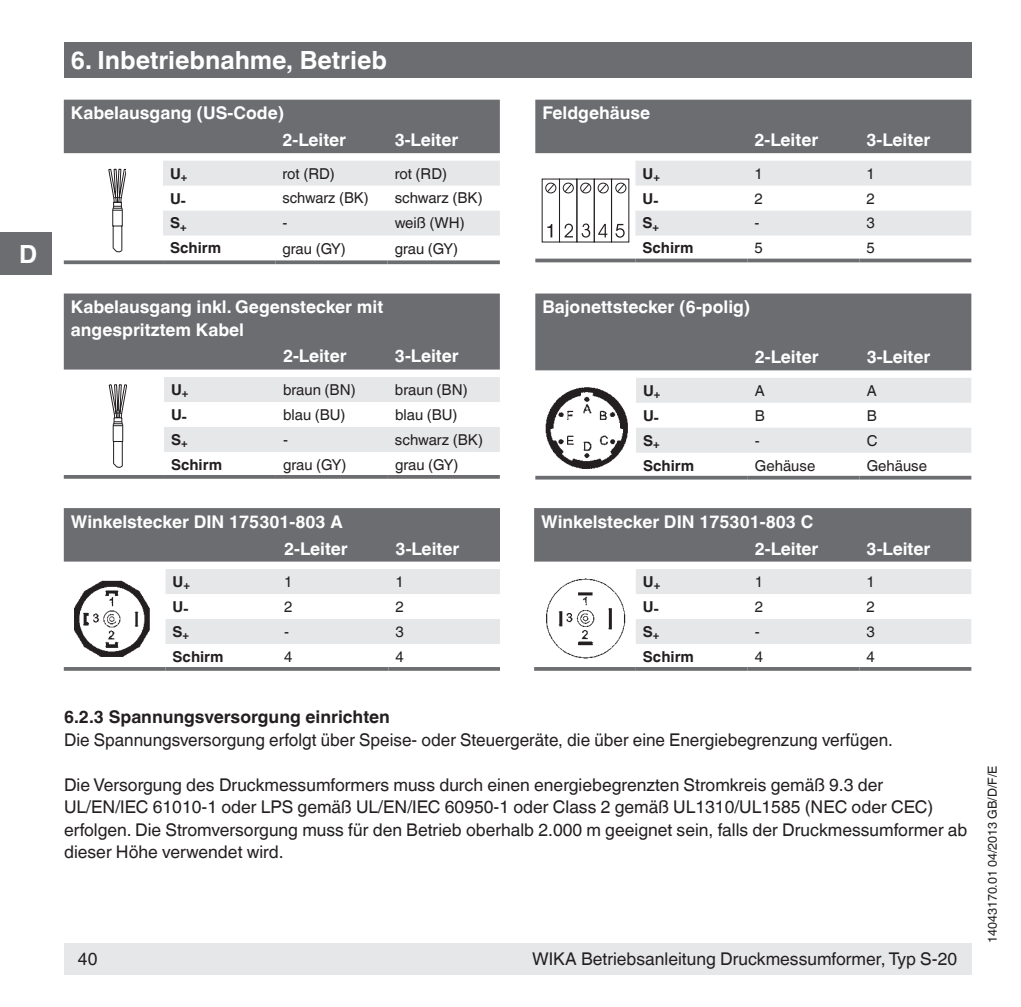
<style>
.page{position:relative;width:1021px;height:1007px;background:#fff}
.page>*{position:absolute;margin:0;border:0;box-sizing:border-box;transform-origin:0 0}
.t1{font:700 25px "Helvetica World";color:#fff}
.t2{font:17.5px/22.5px "Helvetica World";color:#231f20}
.t3{font:700 17.5px/26.8px "Helvetica World";color:#fff;text-align:right}
.t4{font:700 17.5px "Helvetica World";color:#231f20}
.t5{font:15px "Helvetica World";color:#231f20}
.t6{font:700 15px "Helvetica World";color:#231f20}
.t7{font:12.5px "Helvetica World";color:#231f20}
</style>
<div class="page">
<div style="left:64px;top:943px;width:907px;height:31px;background:#e6e7e9"></div>
<div style="left:0;top:232px;width:51px;height:43px;background:#6c6d70"></div>
<div style="left:64px;top:43px;width:907px;height:35px;background:#6c6d70"></div>
<div style="left:64px;top:508px;width:436px;height:53px;background:#6c6d70"></div>
<svg style="left:165px;top:569px;width:335px;height:75px"></svg>
<hr style="left:64px;top:667px;width:101px;height:3px;background:#6c6d70">
<hr style="left:165px;top:667px;width:112px;height:3px;background:#6c6d70">
<hr style="left:277px;top:667px;width:111px;height:3px;background:#6c6d70">
<hr style="left:388px;top:667px;width:112px;height:3px;background:#6c6d70">
<img style="left:74px;top:580px;width:76px;height:77px">
<div style="left:534px;top:508px;width:437px;height:53px;background:#6c6d70"></div>
<svg style="left:636px;top:569px;width:335px;height:75px"></svg>
<hr style="left:534px;top:667px;width:102px;height:3px;background:#6c6d70">
<hr style="left:636px;top:667px;width:111px;height:3px;background:#6c6d70">
<hr style="left:747px;top:667px;width:112px;height:3px;background:#6c6d70">
<hr style="left:859px;top:667px;width:112px;height:3px;background:#6c6d70">
<img style="left:546px;top:578px;width:80px;height:81px">
<div style="left:535px;top:293px;width:436px;height:77px;background:#6c6d70"></div>
<svg style="left:636px;top:378px;width:335px;height:74px"></svg>
<svg style="left:535px;top:475px;width:101px;height:4px"></svg>
<svg style="left:636px;top:475px;width:111px;height:4px"></svg>
<svg style="left:747px;top:475px;width:112px;height:4px"></svg>
<svg style="left:859px;top:475px;width:112px;height:4px"></svg>
<img style="left:545px;top:387px;width:83px;height:82px">
<div style="left:535px;top:100px;width:436px;height:53px;background:#6c6d70"></div>
<svg style="left:635px;top:161px;width:336px;height:74px"></svg>
<svg style="left:535px;top:258px;width:100px;height:4px"></svg>
<svg style="left:635px;top:258px;width:112px;height:4px"></svg>
<svg style="left:747px;top:258px;width:112px;height:4px"></svg>
<svg style="left:859px;top:258px;width:112px;height:4px"></svg>
<svg style="left:542px;top:179px;width:87px;height:63px"></svg>
<div style="left:64px;top:293px;width:436px;height:76px;background:#6c6d70"></div>
<svg style="left:164px;top:377px;width:336px;height:75px"></svg>
<hr style="left:64px;top:475px;width:100px;height:3px;background:#6c6d70">
<hr style="left:164px;top:475px;width:112px;height:3px;background:#6c6d70">
<hr style="left:276px;top:475px;width:112px;height:3px;background:#6c6d70">
<hr style="left:388px;top:475px;width:112px;height:3px;background:#6c6d70">
<svg style="left:108px;top:384px;width:18px;height:84px"></svg>
<div style="left:64px;top:100px;width:436px;height:53px;background:#6c6d70"></div>
<svg style="left:163px;top:161px;width:337px;height:74px"></svg>
<svg style="left:64px;top:260px;width:99px;height:4px"></svg>
<svg style="left:163px;top:260px;width:112px;height:4px"></svg>
<svg style="left:275px;top:260px;width:112px;height:4px"></svg>
<svg style="left:387px;top:260px;width:113px;height:4px"></svg>
<svg style="left:108px;top:169px;width:18px;height:84px"></svg>
<h1 class="t1" style="left:19px;top:239px;width:20px">D</h1>
<h1 class="t1" style="left:71px;top:46px;width:317px">6. Inbetriebnahme, Betrieb</h1>
<p class="t3" style="left:282px;top:100px;width:65px;text-align:left;text-indent:-211px">Kabelausgang (US-Code)<br>2-Leiter</p>
<p class="t3" style="left:394px;top:127px;width:65px">3-Leiter</p>
<p class="t3" style="left:542px;top:100px;width:109px">Feldgehäuse</p>
<p class="t3" style="left:754px;top:127px;width:65px">2-Leiter</p>
<p class="t3" style="left:866px;top:127px;width:65px">3-Leiter</p>
<p class="t6" style="left:170px;top:164px;width:19px">U<sub>+</sub></p>
<p class="t5" style="left:282px;top:164px;width:54px">rot (RD)</p>
<p class="t5" style="left:394px;top:164px;width:54px">rot (RD)</p>
<p class="t6" style="left:170px;top:191px;width:17px">U-</p>
<p class="t5" style="left:282px;top:189px;width:88px">schwarz (BK)</p>
<p class="t5" style="left:394px;top:189px;width:89px">schwarz (BK)</p>
<p class="t6" style="left:170px;top:214px;width:18px">S<sub>+</sub></p>
<p class="t5" style="left:282px;top:214px;width:6px">-</p>
<p class="t5" style="left:394px;top:214px;width:72px">weiß (WH)</p>
<p class="t6" style="left:170px;top:239px;width:53px">Schirm</p>
<p class="t5" style="left:282px;top:240px;width:65px">grau (GY)</p>
<p class="t5" style="left:394px;top:240px;width:65px">grau (GY)</p>
<p class="t6" style="left:642px;top:164px;width:19px">U<sub>+</sub></p>
<p class="t5" style="left:754px;top:164px;width:10px">1</p>
<p class="t5" style="left:866px;top:164px;width:10px">1</p>
<p class="t6" style="left:642px;top:191px;width:17px">U-</p>
<p class="t5" style="left:754px;top:189px;width:10px">2</p>
<p class="t5" style="left:866px;top:189px;width:10px">2</p>
<p class="t6" style="left:642px;top:214px;width:18px">S<sub>+</sub></p>
<p class="t5" style="left:754px;top:214px;width:6px">-</p>
<p class="t5" style="left:866px;top:214px;width:10px">3</p>
<p class="t6" style="left:642px;top:239px;width:53px">Schirm</p>
<p class="t5" style="left:754px;top:239px;width:10px">5</p>
<p class="t5" style="left:866px;top:239px;width:10px">5</p>
<p class="t3" style="left:71px;top:296px;width:314px;line-height:22.5px;text-align:left">Kabelausgang inkl. Gegenstecker mit angespritztem Kabel</p>
<p class="t3" style="left:283px;top:343px;width:65px">2-Leiter</p>
<p class="t3" style="left:395px;top:343px;width:65px">3-Leiter</p>
<p class="t6" style="left:171px;top:381px;width:19px">U<sub>+</sub></p>
<p class="t5" style="left:283px;top:381px;width:74px">braun (BN)</p>
<p class="t5" style="left:395px;top:381px;width:74px">braun (BN)</p>
<p class="t6" style="left:171px;top:407px;width:17px">U-</p>
<p class="t5" style="left:283px;top:406px;width:64px">blau (BU)</p>
<p class="t5" style="left:395px;top:406px;width:64px">blau (BU)</p>
<p class="t6" style="left:171px;top:431px;width:18px">S<sub>+</sub></p>
<p class="t5" style="left:283px;top:431px;width:6px">-</p>
<p class="t5" style="left:395px;top:431px;width:89px">schwarz (BK)</p>
<p class="t6" style="left:171px;top:456px;width:53px">Schirm</p>
<p class="t5" style="left:283px;top:456px;width:65px">grau (GY)</p>
<p class="t5" style="left:395px;top:456px;width:65px">grau (GY)</p>
<p class="t3" style="left:542px;top:294px;width:209px">Bajonettstecker (6-polig)</p>
<p class="t3" style="left:754px;top:343px;width:65px">2-Leiter</p>
<p class="t3" style="left:866px;top:343px;width:65px">3-Leiter</p>
<p class="t6" style="left:643px;top:382px;width:19px">U<sub>+</sub></p>
<p class="t5" style="left:754px;top:382px;width:12px">A</p>
<p class="t5" style="left:866px;top:382px;width:12px">A</p>
<p class="t6" style="left:643px;top:408px;width:17px">U-</p>
<p class="t5" style="left:754px;top:406px;width:12px">B</p>
<p class="t5" style="left:866px;top:406px;width:12px">B</p>
<p class="t6" style="left:643px;top:431px;width:18px">S<sub>+</sub></p>
<p class="t5" style="left:754px;top:431px;width:6px">-</p>
<p class="t5" style="left:866px;top:431px;width:12px">C</p>
<p class="t6" style="left:643px;top:456px;width:53px">Schirm</p>
<p class="t5" style="left:754px;top:456px;width:62px">Gehäuse</p>
<p class="t5" style="left:866px;top:456px;width:62px">Gehäuse</p>
<p class="t3" style="left:71px;top:508px;width:278px">Winkelstecker DIN 175301-803 A<br>2-Leiter</p>
<p class="t3" style="left:395px;top:535px;width:65px">3-Leiter</p>
<p class="t3" style="left:541px;top:508px;width:279px">Winkelstecker DIN 175301-803 C<br>2-Leiter</p>
<p class="t3" style="left:866px;top:535px;width:65px">3-Leiter</p>
<p class="t6" style="left:173px;top:573px;width:19px">U<sub>+</sub></p>
<p class="t5" style="left:284px;top:573px;width:10px">1</p>
<p class="t5" style="left:395px;top:573px;width:10px">1</p>
<p class="t6" style="left:173px;top:599px;width:17px">U-</p>
<p class="t5" style="left:284px;top:598px;width:10px">2</p>
<p class="t5" style="left:395px;top:598px;width:10px">2</p>
<p class="t6" style="left:173px;top:622px;width:18px">S<sub>+</sub></p>
<p class="t5" style="left:284px;top:622px;width:6px">-</p>
<p class="t5" style="left:395px;top:622px;width:10px">3</p>
<p class="t6" style="left:173px;top:647px;width:53px">Schirm</p>
<p class="t5" style="left:284px;top:647px;width:10px">4</p>
<p class="t5" style="left:395px;top:647px;width:10px">4</p>
<p class="t6" style="left:643px;top:573px;width:19px">U<sub>+</sub></p>
<p class="t5" style="left:754px;top:573px;width:10px">1</p>
<p class="t5" style="left:866px;top:573px;width:10px">1</p>
<p class="t6" style="left:643px;top:599px;width:17px">U-</p>
<p class="t5" style="left:754px;top:598px;width:10px">2</p>
<p class="t5" style="left:866px;top:598px;width:10px">2</p>
<p class="t6" style="left:643px;top:622px;width:18px">S<sub>+</sub></p>
<p class="t5" style="left:754px;top:622px;width:6px">-</p>
<p class="t5" style="left:866px;top:622px;width:10px">3</p>
<p class="t6" style="left:643px;top:647px;width:53px">Schirm</p>
<p class="t5" style="left:754px;top:647px;width:10px">4</p>
<p class="t5" style="left:866px;top:647px;width:10px">4</p>
<p class="t4" style="left:64px;top:706px;width:327px">6.2.3 Spannungsversorgung einrichten</p>
<p class="t2" style="left:64px;top:728px;width:830px">Die Spannungsversorgung erfolgt über Speise- oder Steuergeräte, die über eine Energiebegrenzung verfügen.</p>
<p class="t2" style="left:64px;top:773px;width:905px">Die Versorgung des Druckmessumformers muss durch einen energiebegrenzten Stromkreis gemäß 9.3 der UL/EN/IEC 61010-1 oder LPS gemäß UL/EN/IEC 60950-1 oder Class 2 gemäß UL1310/UL1585 (NEC oder CEC) erfolgen. Die Stromversorgung muss für den Betrieb oberhalb 2.000 m geeignet sein, falls der Druckmessumformer ab dieser Höhe verwendet wird.</p>
<p class="t2" style="left:78px;top:947px;width:21px">40</p>
<p class="t2" style="left:532px;top:947px;width:426px">WIKA Betriebsanleitung Druckmessumformer, Typ S-20</p>
<p class="t7" style="left:985px;top:943px;width:179px;rotate:-90deg">14043170.01 04/2013 GB/D/F/E</p>
</div>
